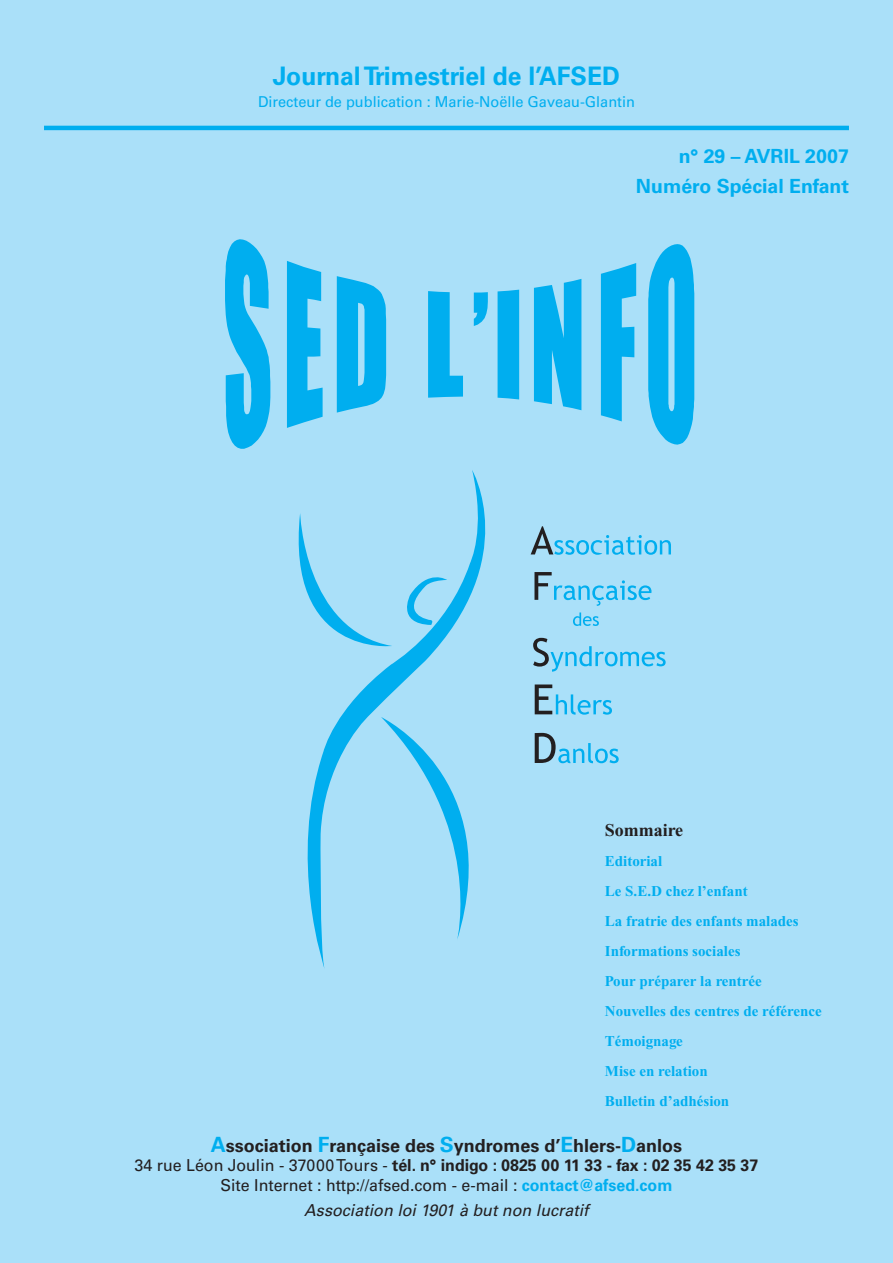
<style>
.page{position:relative;width:893px;height:1263px;background:#aae0f9}
.page>*{position:absolute;margin:0;border:0;box-sizing:border-box;transform-origin:0 0}
.t1{font:700 25.5px "Univers";color:#00aeef}
.t2{font:700 19.5px/30px "Univers";color:#00aeef;text-align:right}
.t3{font:700 18px "Univers";color:#231f20}
.t4{font:700 18px "Times New Roman";color:#231f20}
.t5{font:16.5px/19.5px "Univers";color:#231f20;text-align:center}
.t6{font:italic 16.5px "Univers";letter-spacing:.005em;color:#231f20}
.t7{font:700 15px/30px "Times New Roman";color:#00aeef}
.t8{font:15px "Univers";color:#00aeef}
.s1{font-size:21px;color:#00aeef}
.s2{font-weight:700}
.s3{font-weight:700;color:#00aeef}
</style>
<div class="page">
<svg style="left:225px;top:239px;width:45px;height:210px"></svg>
<svg style="left:287px;top:261px;width:36px;height:167px"></svg>
<svg style="left:337px;top:276px;width:49px;height:137px"></svg>
<svg style="left:428px;top:291px;width:35px;height:107px"></svg>
<svg style="left:474px;top:292px;width:14px;height:34px"></svg>
<div style="left:498px;top:290px;width:21px;height:109px;background:#00aeef"></div>
<svg style="left:534px;top:279px;width:47px;height:131px"></svg>
<svg style="left:601px;top:263px;width:35px;height:158px"></svg>
<svg style="left:648px;top:244px;width:46px;height:201px"></svg>
<svg style="left:531px;top:526px;width:140px;height:29px"></svg>
<svg style="left:534px;top:572px;width:117px;height:34px"></svg>
<svg style="left:573px;top:612px;width:26px;height:14px"></svg>
<svg style="left:533px;top:638px;width:133px;height:34px"></svg>
<svg style="left:535px;top:684px;width:77px;height:31px"></svg>
<svg style="left:535px;top:733px;width:84px;height:30px"></svg>
<svg style="left:298px;top:470px;width:188px;height:498px"></svg>
<svg style="left:381px;top:717px;width:105px;height:223px"></svg>
<hr style="left:44px;top:126px;width:805px;height:4px;background:#00aeef">
<h1 class="t1" style="left:273px;top:67px;width:349px">JournalTrimestriel de l’AFSED</h1>
<p class="t8" style="left:258px;top:97px;width:378px">Directeur de publication : Marie-Noëlle Gaveau-Glantin</p>
<h2 class="t2" style="left:636px;top:143px;width:214px">n° 29 – AVRIL 2007<br>Numéro Spécial Enfant</h2>
<p class="t4" style="left:605px;top:824px;width:80px">Sommaire</p>
<p class="t7" style="left:605px;top:847px;width:218px">Editorial<br>Le S.E.D chez l’enfant<br>La fratrie des enfants malades<br>Informations sociales<br>Pour préparer la rentrée<br>Nouvelles des centres de référence<br>Témoignage<br>Mise en relation<br>Bulletin d’adhésion</p>
<p class="t3" style="left:211px;top:1139px;width:473px"><span class="s1">A</span>ssociation <span class="s1">F</span>rançaise des <span class="s1">S</span>yndromes d’<span class="s1">E</span>hlers-<span class="s1">D</span>anlos</p>
<p class="t5" style="left:135px;top:1157px;width:625px">34 rue Léon Joulin - 37000Tours - <span class="s2">tél. n° indigo : 0825 00 11 33 - fax : 02 35 42 35 37<br></span>Site Internet : http://afsed.com - e-mail : <span class="s3">contact@afsed.com</span></p>
<p class="t6" style="left:304px;top:1204px;width:286px">Association loi 1901 à but non lucratif</p>
</div>
